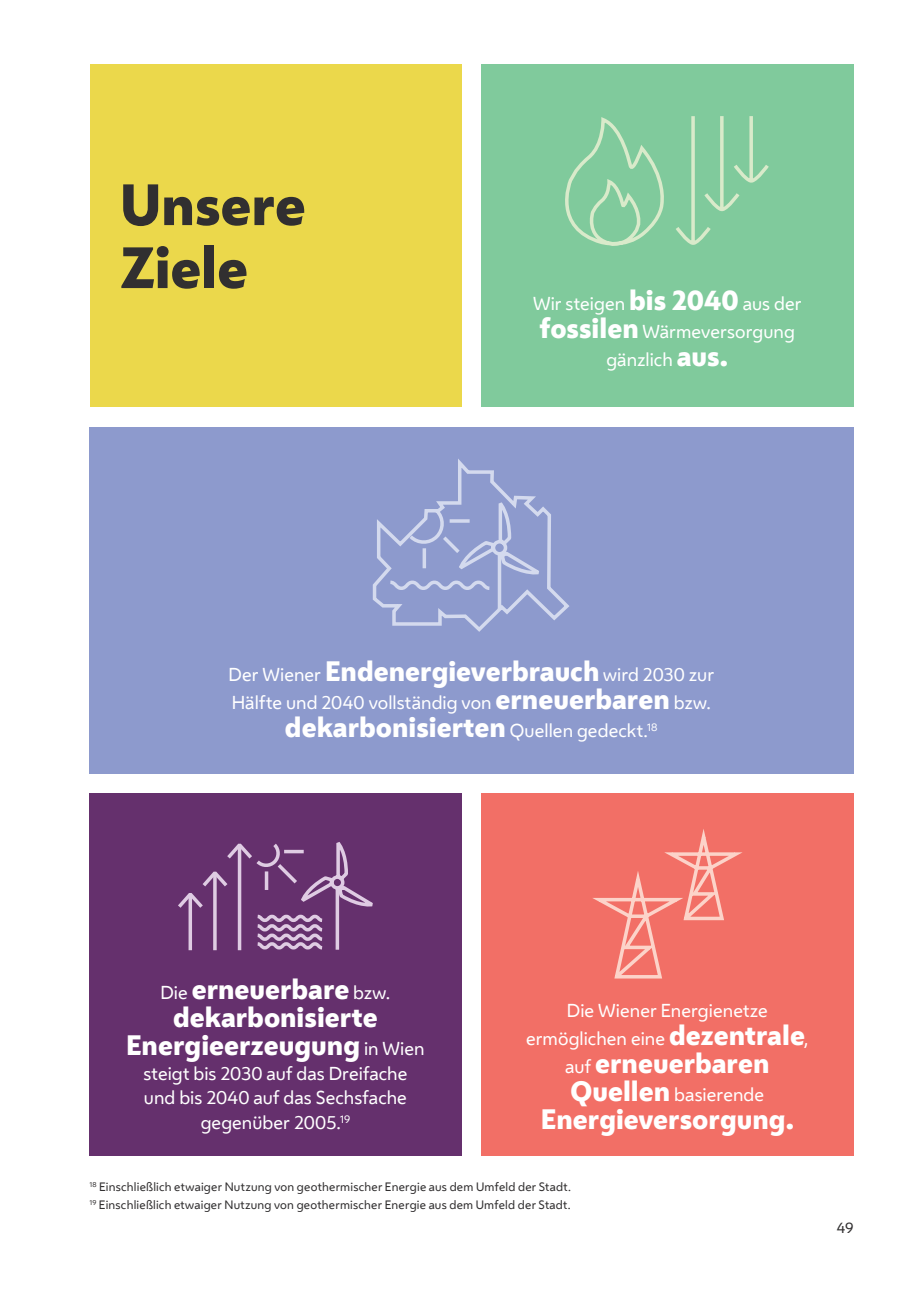
<style>
.page{position:relative;width:918px;height:1290px;background:#fff}
.page>*{position:absolute;margin:0;border:0;box-sizing:border-box;transform-origin:0 0}
.t1{font:800 54.25px/63px "Wiener Melange";letter-spacing:-.005em;color:#312f30}
.t2{font:800 26.25px/28px "Wiener Melange";color:#fff;text-align:center}
.t3{font:17.5px/28px "Wiener Melange Regular 2";letter-spacing:.005em;color:#fff;text-align:center}
.t4{font:14px "Wiener Melange Regular 2";color:#312f30}
.t5{font:11.38px/17.5px "Wiener Melange Regular 2";letter-spacing:.02em;color:#312f30}
.s1{font-family:"Wiener Melange";font-weight:800;font-size:26.25px}
.s2{font-family:"Wiener Melange Regular 2";font-weight:400;font-size:17.5px}
</style>
<div class="page">
<div style="left:89px;top:793px;width:372px;height:363px;background:#65306d"></div>
<div style="left:90px;top:64px;width:371px;height:343px;background:#ebd84b"></div>
<div style="left:481px;top:64px;width:372px;height:343px;background:#80ca9c"></div>
<svg style="left:565px;top:116px;width:204px;height:130px"></svg>
<div style="left:89px;top:427px;width:764px;height:346px;background:#8d9acd"></div>
<svg style="left:372px;top:459px;width:198px;height:173px"></svg>
<svg style="left:449px;top:519px;width:21px;height:4px"></svg>
<svg style="left:422px;top:548px;width:4px;height:20px"></svg>
<svg style="left:178px;top:842px;width:195px;height:109px"></svg>
<div style="left:481px;top:794px;width:372px;height:362px;background:#f26f66"></div>
<svg style="left:593px;top:829px;width:149px;height:150px"></svg>
<h3 class="t1" style="left:120px;top:173px;width:188px">Unsere<br>Ziele</h3>
<p class="t3" style="left:533px;top:289px;width:270px">Wir steigen <span class="s1">bis 2040</span> aus der <span class="s1">fossilen</span> Wärmeversorgung gänzlich <span class="s1">aus.</span></p>
<p class="t3" style="left:228px;top:660px;width:487px;text-align:left">Der Wiener <span class="s1">Endenergieverbrauch</span> wird 2030 zur<br>Hälfte und 2040 vollständig von <span class="s1">erneuerbaren</span> bzw.</p>
<p class="t2" style="left:285px;top:713px;width:374px">dekarbonisierten <span class="s2">Quellen gedeckt.</span><sup>18</sup></p>
<p class="t2" style="left:126px;top:975px;width:300px"><span class="s2">Die</span> erneuerbare <span class="s2">bzw. </span>dekarbonisierte<br>Energieerzeugung <span class="s2">in Wien</span></p>
<p class="t3" style="left:143px;top:1061px;width:265px;line-height:24.5px">steigt bis 2030 auf das Dreifache und bis 2040 auf das Sechsfache gegenüber 2005.<sup>19</sup></p>
<p class="t3" style="left:526px;top:996px;width:284px">Die Wiener Energienetze ermöglichen eine <span class="s1">dezentrale</span>,</p>
<p class="t2" style="left:565px;top:1049px;width:206px"><span class="s2">auf</span> erneuerbaren</p>
<p class="t3" style="left:570px;top:1080px;width:195px"><span class="s1">Quellen</span> basierende</p>
<p class="t2" style="left:541px;top:1105px;width:255px">Energieversorgung.</p>
<p class="t5" style="left:90px;top:1178px;width:483px"><sup>18</sup> Einschließlich etwaiger Nutzung von geothermischer Energie aus dem Umfeld der Stadt.<br><sup>19</sup> Einschließlich etwaiger Nutzung von geothermischer Energie aus dem Umfeld der Stadt.</p>
<p class="t4" style="left:837px;top:1218px;width:18px">49</p>
</div>
